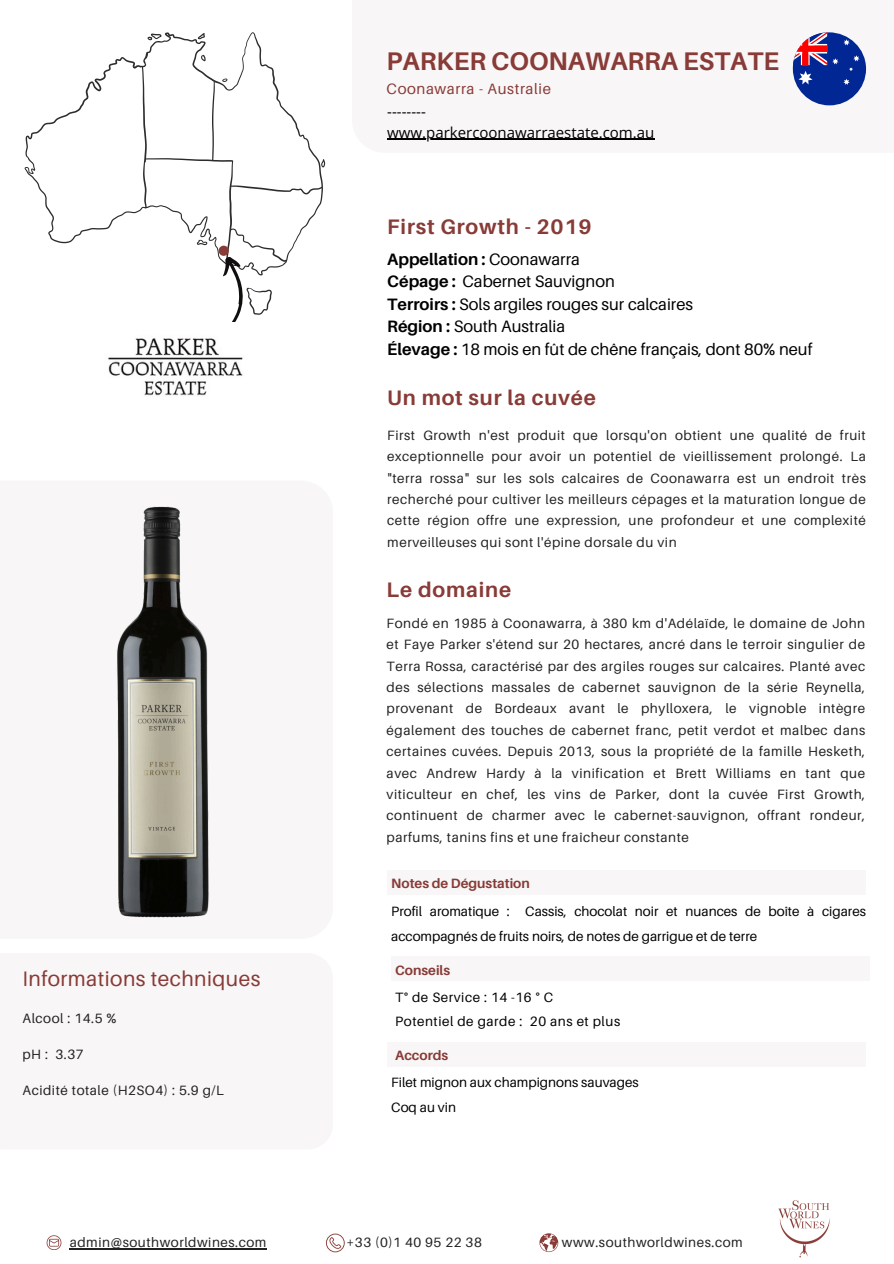
<style>
.page{position:relative;width:894px;height:1264px;background:#fff}
.page>*{position:absolute;margin:0;border:0;box-sizing:border-box;transform-origin:0 0}
.t1{font:700 25.5px "Aileron";color:#883b37}
.t2{font:700 21px "Aileron";letter-spacing:.04em;color:#883b37}
.t3{font:21px "Aileron";letter-spacing:.02em;color:#883b37}
.t4{font:16.5px/22.5px "Aileron";color:#000}
.t5{font:15px "Open Sans";color:#000}
.t6{font:15px "Aileron";letter-spacing:.04em;color:#883b37}
.t7{font:13.5px/21.3px "Aileron";letter-spacing:.04em;color:#222;text-align:justify}
.t8{font:13.5px/24.8px "Aileron";color:#000}
.t9{font:13.5px "Aileron";letter-spacing:.04em;color:#000}
.t10{font:700 13.5px "Aileron";color:#883b37}
.s1{font-weight:700}
</style>
<div class="page">
<div style="left:352px;top:0;width:541px;height:153px;background:#f9f6f7"></div>
<div style="left:387px;top:870px;width:478px;height:25px;background:#f8f6f7"></div>
<div style="left:387px;top:1041px;width:478px;height:25px;background:#f8f6f7"></div>
<div style="left:391px;top:956px;width:478px;height:24px;background:#f8f6f7"></div>
<svg style="left:539px;top:1233px;width:19px;height:18px"></svg>
<hr style="left:70px;top:1248px;width:197px;height:1px;background:#222">
<svg style="left:326px;top:1233px;width:18px;height:19px"></svg>
<img style="left:778px;top:1200px;width:52px;height:58px">
<svg style="left:47px;top:1235px;width:14px;height:14px"></svg>
<hr style="left:387px;top:139px;width:267px;height:1px;background:#000">
<svg style="left:792px;top:32px;width:73px;height:73px"></svg>
<svg style="left:323px;top:159px;width:2px;height:8px"></svg>
<svg style="left:25px;top:32px;width:298px;height:236px"></svg>
<div style="left:218px;top:246px;width:11px;height:10px;background:#883b37;border-radius:50%"></div>
<svg style="left:221px;top:256px;width:51px;height:66px"></svg>
<img style="left:108px;top:338px;width:135px;height:58px">
<img style="left:116px;top:506px;width:93px;height:412px">
<h4 class="t1" style="left:386px;top:45px;width:394px">PARKER COONAWARRA ESTATE</h4>
<h4 class="t6" style="left:386px;top:80px;width:166px">Coonawarra - Australie</h4>
<h2 class="t5" style="left:387px;top:101px;width:40px">--------</h2>
<h4 class="t5" style="left:387px;top:122px;width:268px">www.parkercoonawarraestate.com.au</h4>
<p class="t2" style="left:387px;top:213px;width:206px">First Growth - 2019</p>
<p class="t4" style="left:387px;top:247px;width:426px"><span class="s1">Appellation :</span> Coonawarra<br><span class="s1">Cépage :</span> Cabernet Sauvignon<br><span class="s1">Terroirs :</span> Sols argiles rouges sur calcaires<br><span class="s1">Région :</span> South Australia<br><span class="s1">Élevage :</span> 18 mois en fût de chêne français, dont 80% neuf</p>
<h5 class="t2" style="left:387px;top:385px;width:210px">Un mot sur la cuvée</h5>
<p class="t7" style="left:387px;top:424px;width:480px">First Growth n'est produit que lorsqu'on obtient une qualité de fruit exceptionnelle pour avoir un potentiel de vieillissement prolongé. La "terra rossa" sur les sols calcaires de Coonawarra est un endroit très recherché pour cultiver les meilleurs cépages et la maturation longue de cette région offre une expression, une profondeur et une complexité merveilleuses qui sont l'épine dorsale du vin</p>
<h5 class="t2" style="left:386px;top:576px;width:126px">Le domaine</h5>
<p class="t7" style="left:386px;top:612px;width:480px">Fondé en 1985 à Coonawarra, à 380 km d'Adélaïde, le domaine de John et Faye Parker s'étend sur 20 hectares, ancré dans le terroir singulier de Terra Rossa, caractérisé par des argiles rouges sur calcaires. Planté avec des sélections massales de cabernet sauvignon de la série Reynella, provenant de Bordeaux avant le phylloxera, le vignoble intègre également des touches de cabernet franc, petit verdot et malbec dans certaines cuvées. Depuis 2013, sous la propriété de la famille Hesketh, avec Andrew Hardy à la vinification et Brett Williams en tant que viticulteur en chef, les vins de Parker, dont la cuvée First Growth, continuent de charmer avec le cabernet-sauvignon, offrant rondeur, parfums, tanins fins et une fraîcheur constante</p>
<p class="t3" style="left:22px;top:966px;width:239px">Informations techniques</p>
<h2 class="t7" style="left:22px;top:1007px;width:95px">Alcool : 14.5 %</h2>
<p class="t7" style="left:22px;top:1043px;width:63px">pH : 3.37</p>
<h5 class="t7" style="left:22px;top:1079px;width:203px">Acidité totale (H2SO4) : 5.9 g/L</h5>
<p class="t10" style="left:391px;top:874px;width:140px">Notes de Dégustation</p>
<p class="t8" style="left:391px;top:898px;width:476px">Profil aromatique : Cassis, chocolat noir et nuances de boîte à cigares accompagnés de fruits noirs, de notes de garrigue et de terre</p>
<p class="t10" style="left:395px;top:961px;width:56px">Conseils</p>
<p class="t9" style="left:395px;top:988px;width:159px">T° de Service : 14 -16 ° C</p>
<p class="t9" style="left:395px;top:1013px;width:226px">Potentiel de garde : 20 ans et plus</p>
<p class="t10" style="left:395px;top:1046px;width:55px">Accords</p>
<p class="t8" style="left:391px;top:1069px;width:249px">Filet mignon aux champignons sauvages</p>
<h3 class="t8" style="left:391px;top:1094px;width:66px">Coq au vin</h3>
<p class="t7" style="left:70px;top:1231px;width:198px">admin@southworldwines.com</p>
<p class="t7" style="left:346px;top:1231px;width:137px">+33 (0)1 40 95 22 38</p>
<p class="t7" style="left:562px;top:1231px;width:182px">www.southworldwines.com</p>
</div>
